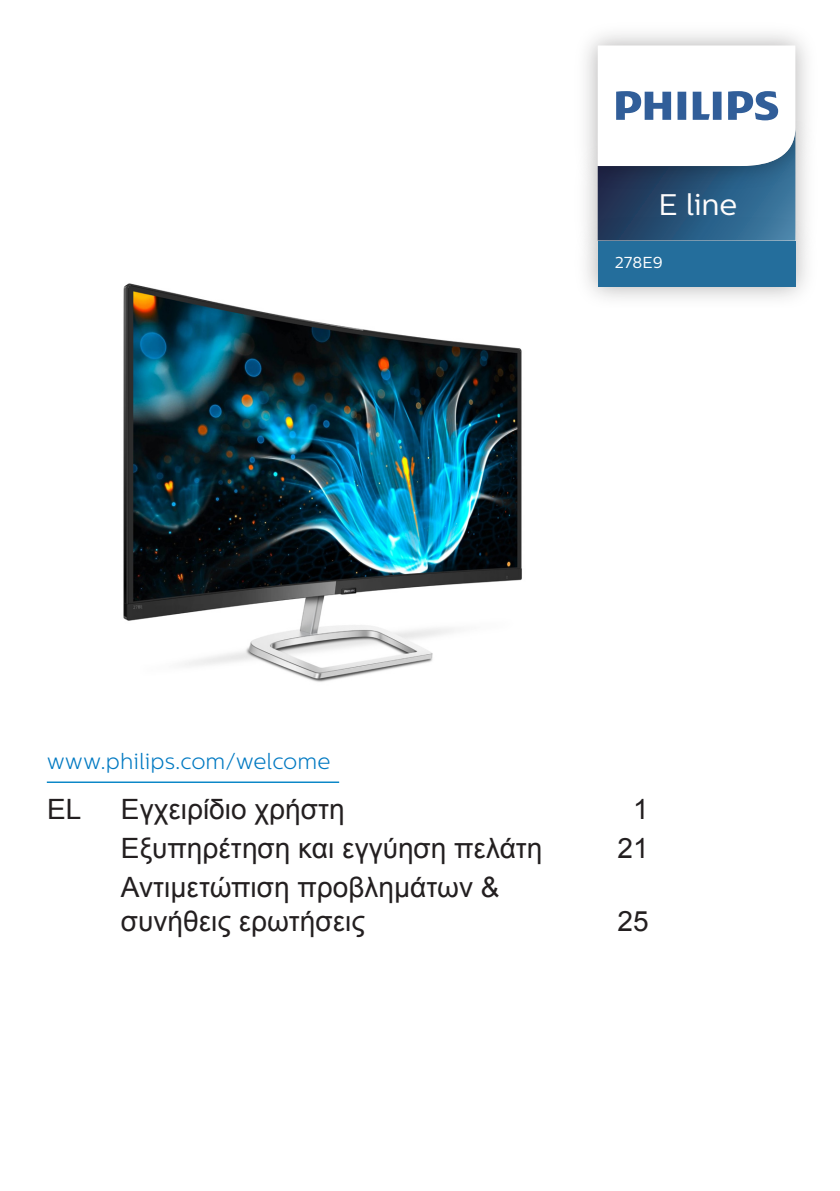
<style>
.page{position:relative;width:840px;height:1191px;background:#fff}
.page>*{position:absolute;margin:0;border:0;box-sizing:border-box;transform-origin:0 0}
.t1{font:29.8px "Centrale Sans";color:#fefcfc}
.t2{font:28px/33.6px "Arial";color:#231f20}
.Body_Text{font:300 22px "Centrale Sans";color:#0079c2}
.t3{font:15.8px "Centrale Sans";color:#fff}
</style>
<div class="page">
<hr style="left:47px;top:781px;width:292px;height:2px;background:#0082c5">
<img style="left:585px;top:210px;width:222px;height:89px">
<div style="left:597px;top:240px;width:198px;height:46px;background:#246e9c"></div>
<img style="left:586px;top:34px;width:221px;height:162px">
<svg style="left:597px;top:45px;width:198px;height:195px"></svg>
<img style="left:123px;top:283px;width:399px;height:399px">
<p class="t1" style="left:658px;top:187px;width:80px">E line</p>
<p class="Body_Text" style="left:47px;top:749px;width:285px">www.philips.com/welcome</p>
<p class="t3" style="left:614px;top:253px;width:50px">278E9</p>
<p class="t2" style="left:47px;top:792px;width:36px">EL</p>
<p class="t2" style="left:121px;top:792px;width:225px">Εγχειρίδιο χρήστη</p>
<p class="t2" style="left:633px;top:792px;width:17px">1</p>
<p class="t2" style="left:121px;top:831px;width:423px">Εξυπηρέτηση και εγγύηση πελάτη</p>
<p class="t2" style="left:617px;top:831px;width:33px">21</p>
<p class="t2" style="left:121px;top:871px;width:380px">Αντιμετώπιση προβλημάτων &amp; συνήθεις ερωτήσεις</p>
<p class="t2" style="left:617px;top:904px;width:33px">25</p>
</div>
